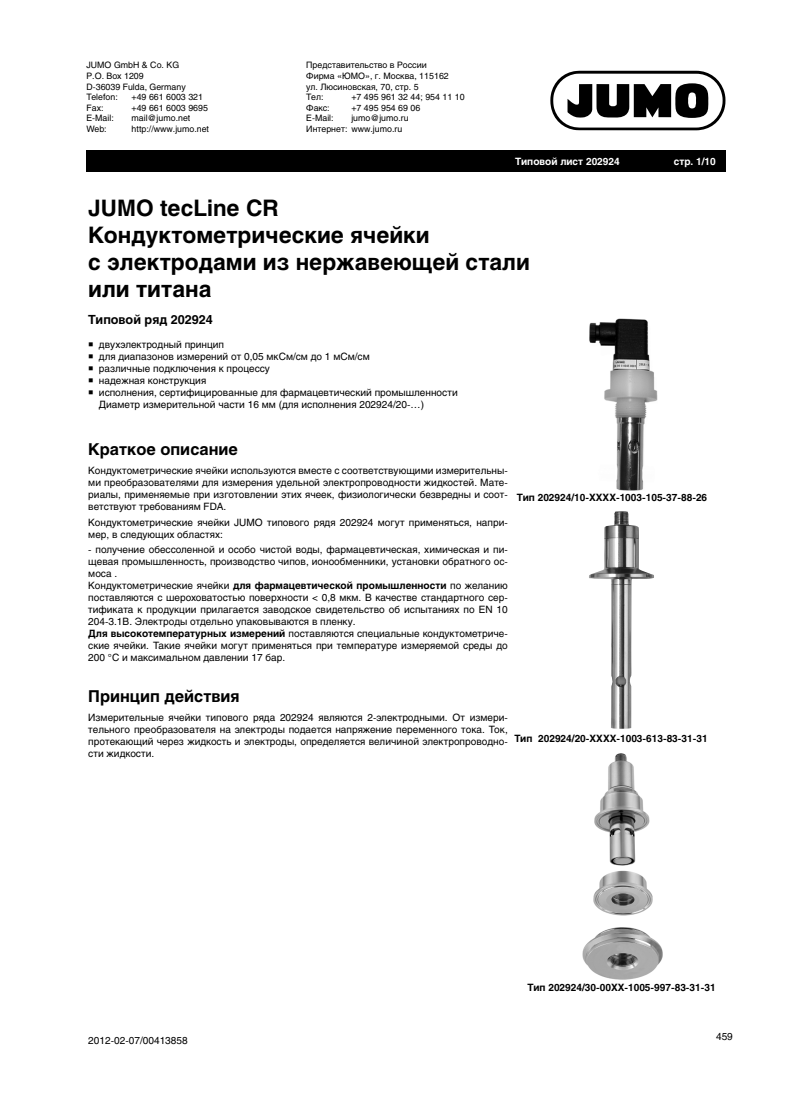
<style>
.page{position:relative;width:797px;height:1105px;background:#fff}
.page>*{position:absolute;margin:0;border:0;box-sizing:border-box;transform-origin:0 0}
.t1{font:700 22.5px/27px "Helios";color:#000}
.t2{font:700 16.25px "Helios";color:#000}
.t3{font:700 12.5px "Helios";color:#000}
.t4{font:10px/12px "Helios";color:#000}
.t5{font:700 10px "Helios";color:#000}
.t6{font:700 10px "Helios";color:#fff}
.t7{font:8.75px/10.5px "Helios";color:#000}
.s1{font-weight:700}
</style>
<div class="page">
<div style="left:86px;top:150px;width:640px;height:22px;background:#000"></div>
<img style="left:589px;top:318px;width:68px;height:172px">
<img style="left:589px;top:511px;width:65px;height:218px">
<img style="left:582px;top:753px;width:81px;height:226px">
<svg style="left:550px;top:70px;width:176px;height:61px"></svg>
<p class="t7" style="left:86px;top:60px;width:101px">JUMO GmbH &amp; Co. KG<br>P.O. Box 1209<br>D-36039 Fulda, Germany<br>Telefon:</p>
<p class="t7" style="left:131px;top:92px;width:73px">+49 661 6003 321</p>
<p class="t7" style="left:306px;top:60px;width:144px">Представительство в России<br>Фирма «ЮМО», г. Москва, 115162 ул. Люсиновская, 70, стр. 5<br>Тел:</p>
<p class="t7" style="left:351px;top:92px;width:115px">+7 495 961 32 44; 954 11 10</p>
<p class="t7" style="left:86px;top:102px;width:19px">Fax:</p>
<p class="t7" style="left:131px;top:102px;width:78px">+49 661 6003 9695</p>
<p class="t7" style="left:86px;top:113px;width:29px">E-Mail:</p>
<p class="t7" style="left:131px;top:113px;width:60px">mail@jumo.net</p>
<p class="t7" style="left:86px;top:123px;width:22px">Web:</p>
<p class="t7" style="left:131px;top:123px;width:79px">http://www.jumo.net</p>
<p class="t7" style="left:306px;top:102px;width:25px">Факс:</p>
<p class="t7" style="left:351px;top:102px;width:71px">+7 495 954 69 06</p>
<p class="t7" style="left:306px;top:113px;width:29px">E-Mail:</p>
<p class="t7" style="left:306px;top:113px;width:104px;text-indent:45px">jumo@jumo.ru<br>Интернет: www.jumo.ru</p>
<p class="t6" style="left:515px;top:155px;width:106px">Типовой лист 202924</p>
<p class="t6" style="left:673px;top:155px;width:44px">стр. 1/10</p>
<h1 class="t1" style="left:88px;top:194px;width:443px">JUMO tecLine CR<br>Кондуктометрические ячейки<br>с электродами из нержавеющей стали или титана</h1>
<p class="t3" style="left:88px;top:312px;width:126px">Типовой ряд 202924</p>
<p class="t4" style="left:99px;top:338px;width:360px">двухэлектродный принцип<br>для диапазонов измерений от 0,05 мкСм/см до 1 мСм/см<br>различные подключения к процессу<br>надежная конструкция<br>исполнения, сертифицированные для фармацевтический промышленности Диаметр измерительной части 16 мм (для исполнения 202924/20-…)</p>
<h2 class="t2" style="left:88px;top:440px;width:151px">Краткое описание</h2>
<p class="t4" style="left:88px;top:465px;width:421px;text-align:justify">Кондуктометрические ячейки используются вместе с соответствующими измерительны&shy;ми преобразователями для измерения удельной электропроводности жидкостей. Мате&shy;риалы, применяемые при изготовлении этих ячеек, физиологически безвредны и соот&shy;ветствуют требованиям FDA.</p>
<p class="t4" style="left:88px;top:516px;width:421px">Кондуктометрические ячейки JUMO типового рядя 202924 могут применяться, напри&shy;мер, в следующих областях:</p>
<p class="t4" style="left:88px;top:544px;width:421px">- получение обессоленной и особо чистой воды, фармацевтическая, химическая и пи&shy;щевая промышленность, производство чипов, ионообменники, установки обратного ос&shy;моса .<br>Кондуктометрические ячейки <span class="s1">для фармацевтической промышленности</span> по желанию поставляются с шероховатостью поверхности &lt; 0,8 мкм. В качестве стандартного сер&shy;тификата к продукции прилагается заводское свидетельство об испытаниях по EN 10<br>204-3.1В. Электроды отдельно упаковываются в пленку.<br><span class="s1">Для высокотемпературных измерений</span> поставляются специальные кондуктометриче&shy;ские ячейки. Такие ячейки могут применяться при температуре измеряемой среды до 200 °C и максимальном давлении 17 бар.</p>
<h2 class="t2" style="left:88px;top:687px;width:153px">Принцип действия</h2>
<p class="t4" style="left:88px;top:712px;width:421px;text-align:justify">Измерительные ячейки типового ряда 202924 являются 2-электродными. От измери&shy;тельного преобразователя на электроды подается напряжение переменного тока. Ток, протекающий через жидкость и электроды, определяется величиной электропроводно&shy;сти жидкости.</p>
<p class="t5" style="left:517px;top:492px;width:192px">Тип 202924/10-XXXX-1003-105-37-88-26</p>
<p class="t5" style="left:514px;top:733px;width:195px">Тип 202924/20-XXXX-1003-613-83-31-31</p>
<p class="t4" style="left:88px;top:1034px;width:101px">2012-02-07/00413858</p>
<p class="t5" style="left:527px;top:982px;width:190px">Тип 202924/30-00XX-1005-997-83-31-31</p>
<p class="t4" style="left:716px;top:1031px;width:18px">459</p>
</div>
